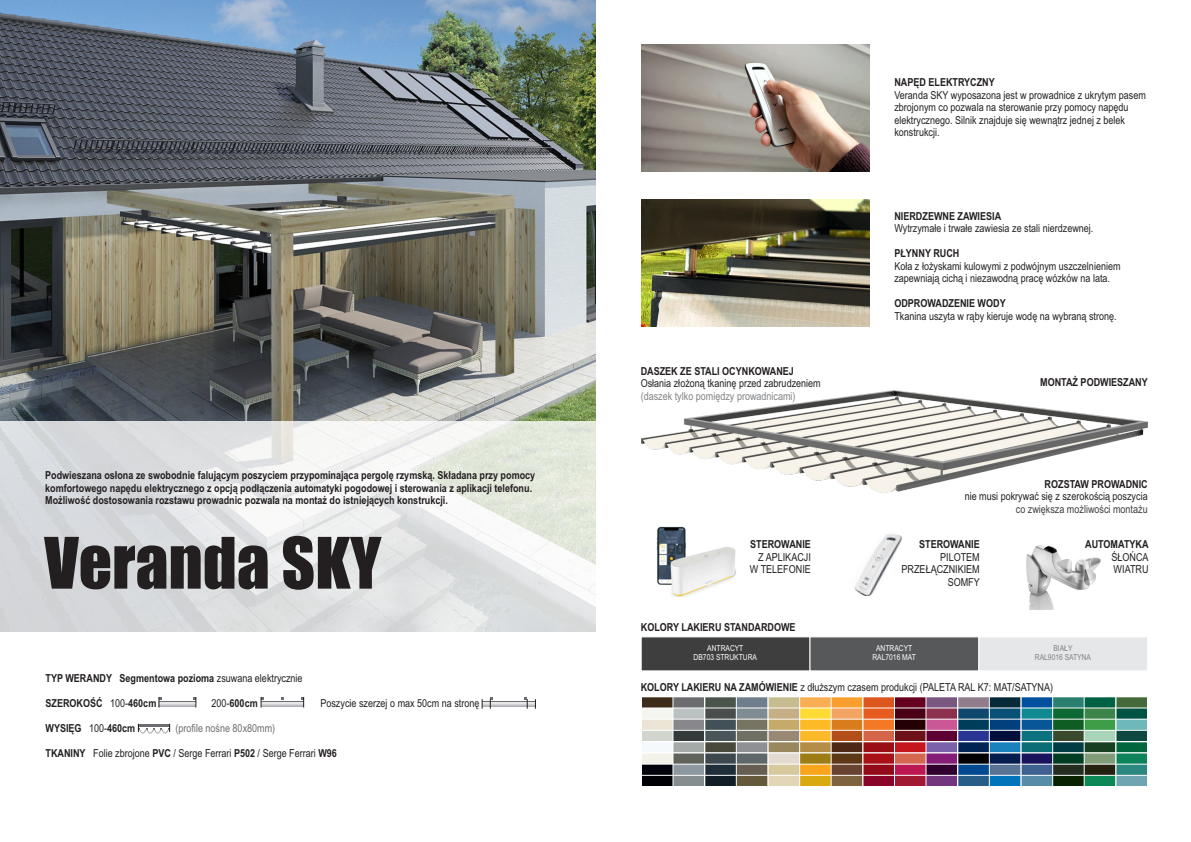
<style>
.page{position:relative;width:1191px;height:842px;background:#fff}
.page>*{position:absolute;margin:0;border:0;box-sizing:border-box;transform-origin:0 0}
.t1{font:65.4px "Impact";color:#231f20}
.t2{font:11px/12.5px "Arial Narrow";color:#231f20}
.t3{font:700 11px/12.6px "Arial Narrow";color:#231f20}
.t4{font:11px "Arial Narrow";color:#808285}
.t5{font:11px "Arial Narrow";color:#3e3e3f}
.t6{font:11px "Arial Narrow";color:#6c6d70}
.t7{font:8.2px/9.3px "Arial Narrow";color:#fff;text-align:center}
.t8{font:8.2px/9.3px "Arial Narrow";color:#808285;text-align:center}
.s1{font-weight:400}
.s2{font-weight:700}
</style>
<div class="page">
<img style="left:0;top:0;width:595px;height:421px">
<div style="left:0;top:421px;width:595px;height:210px;background:#fff;opacity:.8"></div>
<hr style="left:482px;top:701px;width:53px;height:2px;background:#6c6d70">
<svg style="left:483px;top:703px;width:52px;height:3px"></svg>
<svg style="left:490px;top:697px;width:3px;height:12px"></svg>
<svg style="left:524px;top:697px;width:4px;height:12px"></svg>
<svg style="left:138px;top:724px;width:32px;height:10px"></svg>
<hr style="left:159px;top:701px;width:37px;height:2px;background:#6c6d70">
<svg style="left:162px;top:703px;width:31px;height:3px"></svg>
<svg style="left:159px;top:697px;width:3px;height:10px"></svg>
<svg style="left:193px;top:697px;width:4px;height:10px"></svg>
<hr style="left:261px;top:701px;width:43px;height:2px;background:#6c6d70">
<svg style="left:264px;top:703px;width:37px;height:3px"></svg>
<svg style="left:261px;top:697px;width:3px;height:10px"></svg>
<svg style="left:301px;top:697px;width:3px;height:10px"></svg>
<img style="left:641px;top:390px;width:506px;height:104px">
<img style="left:641px;top:45px;width:228px;height:127px">
<img style="left:641px;top:199px;width:228px;height:127px">
<svg style="left:641px;top:637px;width:506px;height:34px;background:#838385"></svg>
<img style="left:642px;top:697px;width:505px;height:89px">
<img style="left:1026px;top:545px;width:75px;height:64px">
<img style="left:656px;top:526px;width:80px;height:71px">
<img style="left:854px;top:534px;width:49px;height:62px">
<p class="t3" style="left:45px;top:470px;width:491px">Podwieszana osłona ze swobodnie falującym poszyciem przypominająca pergolę rzymską. Składana przy pomocy komfortowego napędu elektrycznego z opcją podłączenia automatyki pogodowej i sterowania z aplikacji telefonu.<br>Możliwość dostosowania rozstawu prowadnic pozwala na montaż do istniejących konstrukcji.</p>
<h1 class="t1" style="left:44px;top:537px;width:338px">Veranda SKY</h1>
<p class="t3" style="left:46px;top:673px;width:258px">TYP WERANDY Segmentowa pozioma <span class="s1">zsuwana elektrycznie</span></p>
<p class="t3" style="left:46px;top:698px;width:112px">SZEROKOŚĆ <span class="s1">100-</span>460cm</p>
<p class="t3" style="left:211px;top:698px;width:48px"><span class="s1">200-</span>600cm</p>
<p class="t2" style="left:320px;top:698px;width:160px">Poszycie szerzej o max 50cm na stronę</p>
<p class="t3" style="left:46px;top:723px;width:91px">WYSIĘG <span class="s1">100-</span>460cm</p>
<p class="t6" style="left:175px;top:724px;width:101px">(profile nośne 80x80mm)</p>
<p class="t2" style="left:46px;top:748px;width:293px"><span class="s2">TKANINY</span> Folie zbrojone <span class="s2">PVC</span> / Serge Ferrari <span class="s2">P502</span> / Serge Ferrari <span class="s2">W96</span></p>
<p class="t3" style="left:894px;top:77px;width:102px">NAPĘD ELEKTRYCZNY</p>
<p class="t2" style="left:894px;top:90px;width:253px">Veranda SKY wyposazona jest w prowadnice z ukrytym pasem zbrojonym co pozwala na sterowanie przy pomocy napędu elektrycznego. Silnik znajduje się wewnątrz jednej z belek konstrukcji.</p>
<p class="t3" style="left:640px;top:366px;width:155px">DASZEK ZE STALI OCYNKOWANEJ</p>
<p class="t2" style="left:640px;top:378px;width:181px">Osłania złożoną tkaninę przed zabrudzeniem</p>
<p class="t4" style="left:640px;top:392px;width:156px">(daszek tylko pomiędzy prowadnicami)</p>
<p class="t3" style="left:750px;top:539px;width:62px">STEROWANIE</p>
<p class="t2" style="left:750px;top:552px;width:62px;text-align:right">Z APLIKACJI<br>W TELEFONIE</p>
<p class="t3" style="left:641px;top:622px;width:156px">KOLORY LAKIERU STANDARDOWE</p>
<p class="t3" style="left:894px;top:211px;width:108px">NIERDZEWNE ZAWIESIA</p>
<p class="t2" style="left:894px;top:223px;width:200px">Wytrzymałe i trwałe zawiesia ze stali nierdzewnej.</p>
<p class="t3" style="left:894px;top:248px;width:66px">PŁYNNY RUCH</p>
<p class="t2" style="left:894px;top:261px;width:228px">Koła z łożyskami kulowymi z podwójnym uszczelnieniem zapewniają cichą i niezawodną pracę wózków na lata.</p>
<p class="t3" style="left:894px;top:298px;width:113px">ODPROWADZENIE WODY</p>
<p class="t2" style="left:894px;top:311px;width:224px">Tkanina uszyta w rąby kieruje wodę na wybraną stronę.</p>
<p class="t3" style="left:1040px;top:377px;width:109px">MONTAŻ PODWIESZANY</p>
<p class="t3" style="left:1044px;top:478px;width:105px">ROZSTAW PROWADNIC</p>
<p class="t2" style="left:964px;top:491px;width:184px">nie musi pokrywać się z szerokością poszycia</p>
<p class="t5" style="left:1015px;top:504px;width:133px">co zwiększa możliwości montażu</p>
<p class="t3" style="left:919px;top:539px;width:62px">STEROWANIE</p>
<p class="t2" style="left:901px;top:552px;width:80px;text-align:right">PILOTEM<br>PRZEŁĄCZNIKIEM<br>SOMFY</p>
<p class="t3" style="left:1085px;top:539px;width:65px">AUTOMATYKA</p>
<p class="t2" style="left:1111px;top:552px;width:39px">ŚŁOŃCA<br>WIATRU</p>
<p class="t7" style="left:693px;top:644px;width:65px">ANTRACYT<br>DB703 STRUKTURA</p>
<p class="t7" style="left:872px;top:644px;width:45px">ANTRACYT<br>RAL7016 MAT</p>
<p class="t8" style="left:1035px;top:644px;width:58px">BIAŁY<br>RAL9016 SATYNA</p>
<p class="t2" style="left:641px;top:682px;width:414px"><span class="s2">KOLORY LAKIERU NA ZAMÓWIENIE</span> z dłuższym czasem produkcji (PALETA RAL K7: MAT/SATYNA)</p>
</div>
